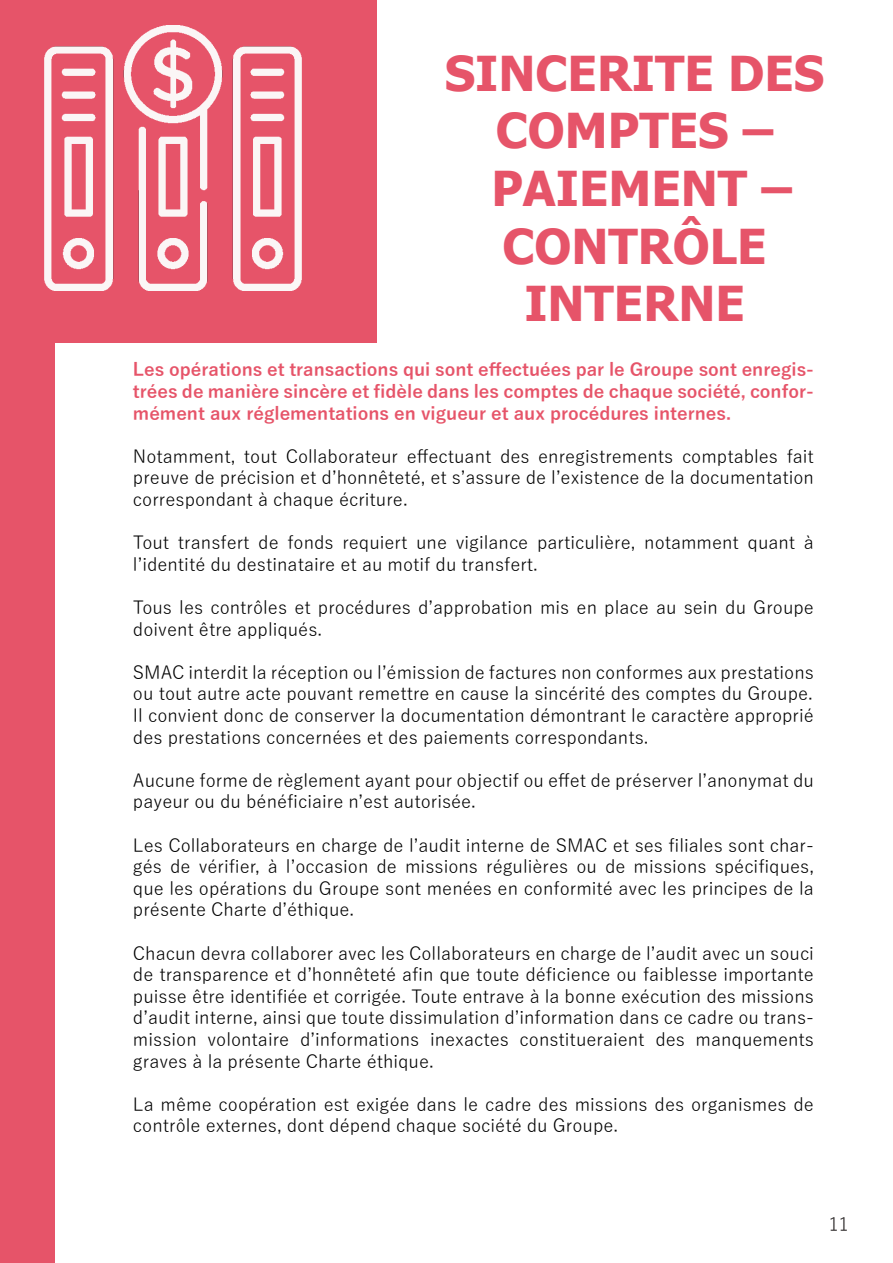
<style>
.page{position:relative;width:893px;height:1263px;background:#fff}
.page>*{position:absolute;margin:0;border:0;box-sizing:border-box;transform-origin:0 0}
.t1{font:700 48px/57.6px "Tahoma";color:#e65469;text-align:center}
.t2{font:18px/21.6px "Yu Gothic";color:#000}
.t3{font:700 18px/21.6px "Yu Gothic";color:#e65469;text-align:justify}
.t4{font:18px "Yu Gothic";color:#231f20}
</style>
<div class="page">
<div style="left:0;top:0;width:376px;height:343px;background:#e65469"></div>
<img style="left:44px;top:26px;width:258px;height:264px">
<div style="left:0;top:343px;width:54px;height:920px;background:#e65469"></div>
<p class="t1" style="left:445px;top:46px;width:381px">SINCERITE DES<br>COMPTES –</p>
<p class="t1" style="left:491px;top:162px;width:302px;text-align:left">PAIEMENT –<br>CONTRÔLE</p>
<p class="t1" style="left:524px;top:277px;width:222px">INTERNE</p>
<p class="t3" style="left:133px;top:359px;width:682px">Les opérations et transactions qui sont effectuées par le Groupe sont enregis&shy;trées de manière sincère et fidèle dans les comptes de chaque société, confor&shy;mément aux réglementations en vigueur et aux procédures internes.</p>
<p class="t2" style="left:133px;top:443px;width:682px;text-align:justify">Notamment, tout Collaborateur effectuant des enregistrements comptables fait preuve de précision et d’honnêteté, et s’assure de l’existence de la documentation correspondant à chaque écriture.</p>
<p class="t2" style="left:133px;top:529px;width:682px">Tout transfert de fonds requiert une vigilance particulière, notamment quant à l’identité du destinataire et au motif du transfert.</p>
<p class="t2" style="left:133px;top:594px;width:682px">Tous les contrôles et procédures d’approbation mis en place au sein du Groupe doivent être appliqués.</p>
<p class="t2" style="left:133px;top:659px;width:682px">SMAC interdit la réception ou l’émission de factures non conformes aux prestations ou tout autre acte pouvant remettre en cause la sincérité des comptes du Groupe.</p>
<p class="t2" style="left:133px;top:702px;width:682px">Il convient donc de conserver la documentation démontrant le caractère approprié des prestations concernées et des paiements correspondants.</p>
<p class="t2" style="left:133px;top:767px;width:682px">Aucune forme de règlement ayant pour objectif ou effet de préserver l’anonymat du payeur ou du bénéficiaire n’est autorisée.</p>
<p class="t2" style="left:133px;top:832px;width:682px;text-align:justify">Les Collaborateurs en charge de l’audit interne de SMAC et ses filiales sont char&shy;gés de vérifier, à l’occasion de missions régulières ou de missions spécifiques, que les opérations du Groupe sont menées en conformité avec les principes de la présente Charte d’éthique.</p>
<p class="t2" style="left:133px;top:940px;width:682px;text-align:justify">Chacun devra collaborer avec les Collaborateurs en charge de l’audit avec un souci de transparence et d’honnêteté afin que toute déficience ou faiblesse importante puisse être identifiée et corrigée. Toute entrave à la bonne exécution des missions d’audit interne, ainsi que toute dissimulation d’information dans ce cadre ou trans&shy;mission volontaire d’informations inexactes constitueraient des manquements graves à la présente Charte éthique.</p>
<p class="t2" style="left:133px;top:1091px;width:682px">La même coopération est exigée dans le cadre des missions des organismes de contrôle externes, dont dépend chaque société du Groupe.</p>
<p class="t4" style="left:829px;top:1208px;width:22px">11</p>
</div>
